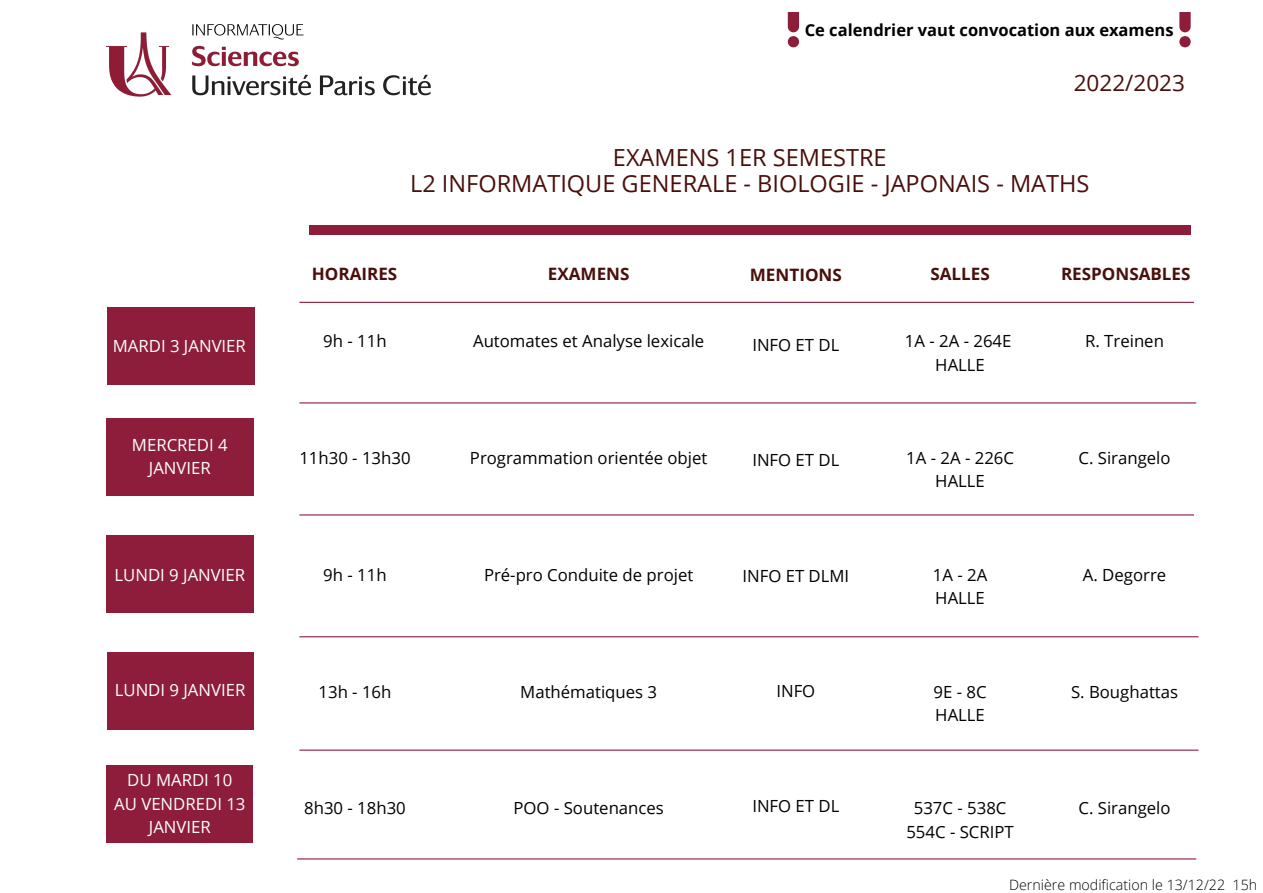
<style>
.page{position:relative;width:1263px;height:893px;background:#fff}
.page>*{position:absolute;margin:0;border:0;box-sizing:border-box;transform-origin:0 0}
.t1{font:23.55px/26.2px "Open Sans";color:#490f0b;text-align:center}
.t2{font:22.5px "Open Sans";color:#490f0b}
.t3{font:700 17.1px "Open Sans";color:#490f0b}
.t4{font:16.73px/23.3px "Open Sans";color:#000;text-align:center}
.t5{font:16.73px/23.3px "Open Sans";color:#fff;text-align:center}
.t6{font:700 16.5px "Open Sans";color:#000}
.t7{font:300 14.25px "Open Sans";color:#000}
</style>
<div class="page">
<div style="left:309px;top:225px;width:881px;height:10px;background:#8d1d3b"></div>
<div style="left:107px;top:308px;width:148px;height:77px;background:#8d1d3b"></div>
<div style="left:106px;top:766px;width:147px;height:77px;background:#8d1d3b"></div>
<svg style="left:1179px;top:12px;width:12px;height:35px"></svg>
<svg style="left:788px;top:12px;width:11px;height:35px"></svg>
<div style="left:107px;top:652px;width:147px;height:77px;background:#8d1d3b"></div>
<img style="left:106px;top:24px;width:325px;height:73px">
<div style="left:106px;top:418px;width:148px;height:78px;background:#8d1d3b"></div>
<div style="left:106px;top:535px;width:148px;height:77px;background:#8d1d3b"></div>
<hr style="left:299px;top:302px;width:895px;height:1px;background:#8d1d3b">
<hr style="left:299px;top:402px;width:897px;height:1px;background:#8d1d3b">
<hr style="left:299px;top:514px;width:895px;height:1px;background:#8d1d3b">
<hr style="left:299px;top:636px;width:899px;height:1px;background:#8d1d3b">
<hr style="left:299px;top:749px;width:899px;height:1px;background:#8d1d3b">
<hr style="left:297px;top:858px;width:899px;height:1px;background:#8d1d3b">
<p class="t5" style="left:113px;top:333px;width:135px">MARDI 3 JANVIER</p>
<p class="t5" style="left:132px;top:433px;width:97px">MERCREDI 4<br>JANVIER</p>
<p class="t5" style="left:115px;top:563px;width:132px">LUNDI 9 JANVIER</p>
<p class="t5" style="left:115px;top:678px;width:132px">LUNDI 9 JANVIER</p>
<p class="t5" style="left:114px;top:768px;width:133px">DU MARDI 10<br>AU VENDREDI 13<br>JANVIER</p>
<p class="t6" style="left:805px;top:18px;width:370px">Ce calendrier vaut convocation aux examens</p>
<h2 class="t2" style="left:1074px;top:67px;width:113px">2022/2023</h2>
<h1 class="t1" style="left:410px;top:143px;width:681px">EXAMENS 1ER SEMESTRE<br>L2 INFORMATIQUE GENERALE - BIOLOGIE - JAPONAIS - MATHS</h1>
<p class="t3" style="left:548px;top:261px;width:83px">EXAMENS</p>
<p class="t3" style="left:312px;top:262px;width:87px">HORAIRES</p>
<p class="t3" style="left:930px;top:262px;width:61px">SALLES</p>
<p class="t3" style="left:750px;top:263px;width:94px">MENTIONS</p>
<p class="t3" style="left:1061px;top:261px;width:131px">RESPONSABLES</p>
<p class="t4" style="left:323px;top:329px;width:65px">9h - 11h</p>
<p class="t4" style="left:473px;top:329px;width:233px">Automates et Analyse lexicale</p>
<p class="t4" style="left:752px;top:333px;width:89px">INFO ET DL</p>
<p class="t4" style="left:905px;top:329px;width:108px">1A - 2A - 264E<br>HALLE</p>
<p class="t4" style="left:1085px;top:329px;width:80px">R. Treinen</p>
<p class="t4" style="left:299px;top:446px;width:113px">11h30 - 13h30</p>
<p class="t4" style="left:470px;top:446px;width:239px">Programmation orientée objet</p>
<p class="t4" style="left:752px;top:448px;width:89px">INFO ET DL</p>
<p class="t4" style="left:906px;top:446px;width:109px">1A - 2A - 226C<br>HALLE</p>
<p class="t4" style="left:1078px;top:446px;width:94px">C. Sirangelo</p>
<p class="t4" style="left:323px;top:563px;width:65px">9h - 11h</p>
<p class="t4" style="left:484px;top:563px;width:211px">Pré-pro Conduite de projet</p>
<p class="t4" style="left:742px;top:563px;width:108px">INFO ET DLMI</p>
<p class="t4" style="left:933px;top:563px;width:56px;text-align:left">1A - 2A<br>HALLE</p>
<p class="t4" style="left:1083px;top:563px;width:85px">A. Degorre</p>
<p class="t4" style="left:318px;top:679px;width:74px">13h - 16h</p>
<p class="t4" style="left:520px;top:679px;width:138px">Mathématiques 3</p>
<p class="t4" style="left:776px;top:679px;width:40px">INFO</p>
<p class="t4" style="left:933px;top:679px;width:55px;text-align:left">9E - 8C<br>HALLE</p>
<p class="t4" style="left:1071px;top:679px;width:109px">S. Boughattas</p>
<p class="t4" style="left:304px;top:796px;width:103px">8h30 - 18h30</p>
<p class="t4" style="left:513px;top:796px;width:152px">POO - Soutenances</p>
<p class="t4" style="left:752px;top:794px;width:89px">INFO ET DL</p>
<p class="t4" style="left:906px;top:796px;width:109px">537C - 538C<br>554C - SCRIPT</p>
<p class="t4" style="left:1078px;top:796px;width:94px">C. Sirangelo</p>
<p class="t7" style="left:1009px;top:874px;width:250px">Dernière modification le 13/12/22 15h</p>
</div>
